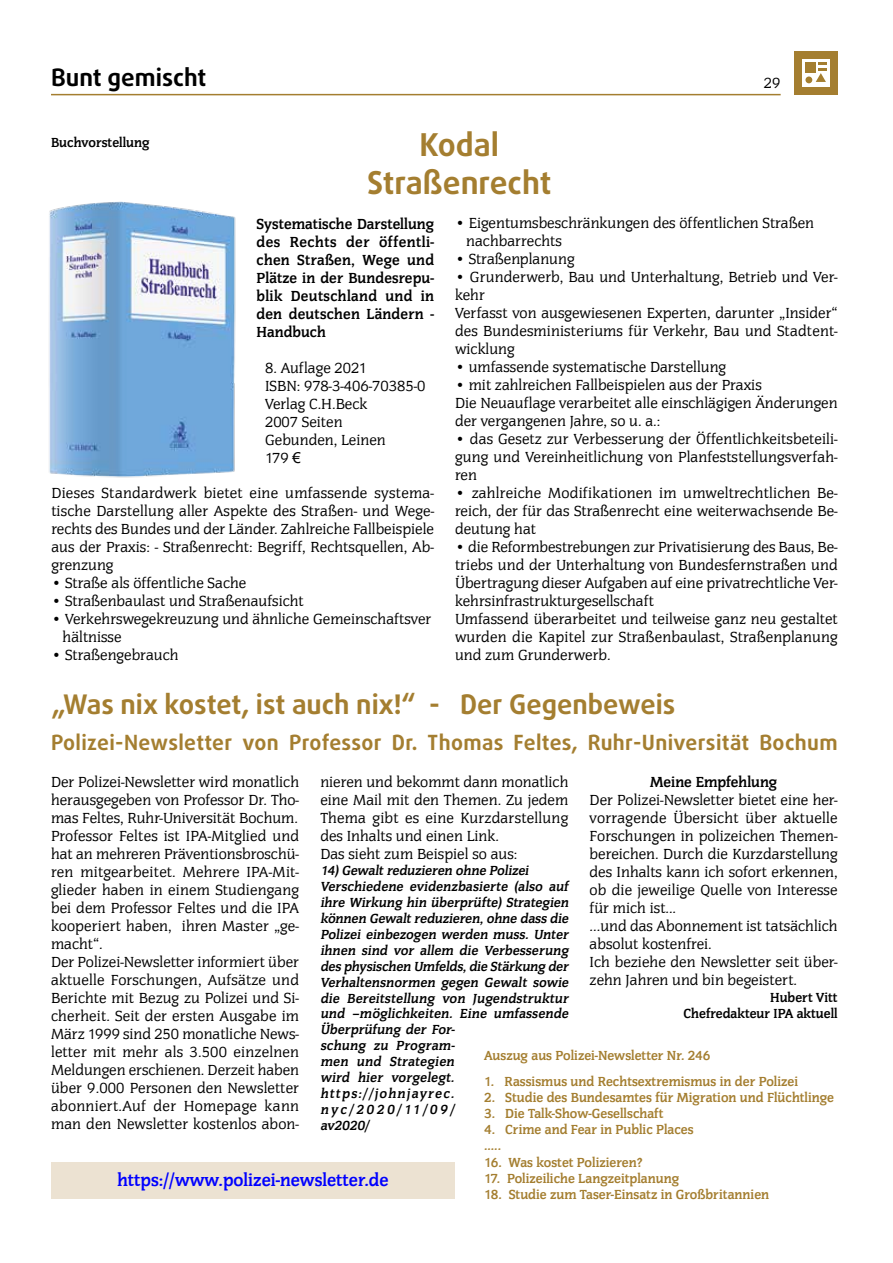
<style>
.page{position:relative;width:893px;height:1263px;background:#fff}
.page>*{position:absolute;margin:0;border:0;box-sizing:border-box;transform-origin:0 0}
.t1{font:700 31.5px/37.8px "Daxline Pro";color:#a47e30;text-align:center}
.t2{font:700 27px "Daxline Pro";color:#a47e30}
.t3{font:700 24px "Daxline Pro";color:#000}
.t4{font:700 21px "Daxline Pro";letter-spacing:.015em;color:#a47e30}
.t5{font:700 18px "Congress T";color:#00f}
.t6{font:15px/18px "Congress T";color:#000}
.t7{font:700 15px/18px "Congress T";letter-spacing:.015em;color:#000;text-align:justify}
.t8{font:700 13.5px/15.9px "Congress T";color:#000}
.t9{font:700 13.5px/16.2px "Congress T";color:#a47e30}
.s1{font-family:"Arial"}
</style>
<div class="page">
<div style="left:793px;top:51px;width:46px;height:45px;background:#a47e30"></div>
<div style="left:802px;top:59px;width:27px;height:28px;background:#fff"></div>
<div style="left:805px;top:63px;width:11px;height:10px;background:#a47e30"></div>
<div style="left:805px;top:77px;width:7px;height:6px;background:#a47e30;border-radius:50%"></div>
<svg style="left:816px;top:62px;width:11px;height:20px"></svg>
<hr style="left:51px;top:94px;width:730px;height:1px;background:#a47e30">
<img style="left:49px;top:201px;width:187px;height:277px">
<div style="left:51px;top:1163px;width:404px;height:36px;background:#ece2d2"></div>
<h3 class="t3" style="left:51px;top:61px;width:157px">Bunt gemischt</h3>
<p class="t6" style="left:764px;top:74px;width:18px">29</p>
<p class="t8" style="left:51px;top:135px;width:100px">Buchvorstellung</p>
<h1 class="t1" style="left:367px;top:126px;width:186px">Kodal<br>Straßenrecht</h1>
<p class="t7" style="left:257px;top:215px;width:179px">Systematische Darstellung des Rechts der öffentli&shy;chen Straßen, Wege und Plätze in der Bundesrepu&shy;blik Deutschland und in den deutschen Ländern - Handbuch</p>
<p class="t6" style="left:265px;top:359px;width:162px">8. Auflage 2021<br>ISBN: 978-3-406-70385-0<br>Verlag C.H.Beck<br>2007 Seiten<br>Gebunden, Leinen<br>179 <span class="s1">€</span></p>
<p class="t6" style="left:51px;top:484px;width:384px;text-align:justify">Dieses Standardwerk bietet eine umfassende systema&shy;tische Darstellung aller Aspekte des Straßen- und Wege&shy;rechts des Bundes und der Länder. Zahlreiche Fallbeispiele aus der Praxis: - Straßenrecht: Begriff, Rechtsquellen, Ab&shy;grenzung</p>
<p class="t6" style="left:51px;top:574px;width:197px">• Straße als öffentliche Sache</p>
<p class="t6" style="left:51px;top:592px;width:254px">• Straßenbaulast und Straßenaufsicht</p>
<p class="t6" style="left:63px;top:610px;width:370px;text-indent:-11px">• Verkehrswegekreuzung und ähnliche Gemeinschaftsver hältnisse</p>
<p class="t6" style="left:51px;top:646px;width:129px">• Straßengebrauch</p>
<p class="t6" style="left:466px;top:214px;width:349px;text-indent:-11px">• Eigentumsbeschränkungen des öffentlichen Straßen nachbarrechts</p>
<p class="t6" style="left:455px;top:250px;width:121px">• Straßenplanung</p>
<p class="t6" style="left:455px;top:268px;width:384px">• Grunderwerb, Bau und Unterhaltung, Betrieb und Ver&shy;kehr<br>Verfasst von ausgewiesenen Experten, darunter „Insider“ des Bundesministeriums für Verkehr, Bau und Stadtent&shy;wicklung</p>
<p class="t6" style="left:455px;top:358px;width:273px">• umfassende systematische Darstellung</p>
<p class="t6" style="left:455px;top:376px;width:384px">• mit zahlreichen Fallbeispielen aus der Praxis<br>Die Neuauflage verarbeitet alle einschlägigen Änderungen der vergangenen Jahre, so u. a.:</p>
<p class="t6" style="left:455px;top:430px;width:384px;text-align:justify">• das Gesetz zur Verbesserung der Öffentlichkeitsbeteili&shy;gung und Vereinheitlichung von Planfeststellungsverfah&shy;ren</p>
<p class="t6" style="left:455px;top:484px;width:384px;text-align:justify">• zahlreiche Modifikationen im umweltrechtlichen Be&shy;reich, der für das Straßenrecht eine weiterwachsende Be&shy;deutung hat</p>
<p class="t6" style="left:455px;top:538px;width:384px">• die Reformbestrebungen zur Privatisierung des Baus, Be&shy;triebs und der Unterhaltung von Bundesfernstraßen und Übertragung dieser Aufgaben auf eine privatrechtliche Ver&shy;kehrsinfrastrukturgesellschaft<br>Umfassend überarbeitet und teilweise ganz neu gestaltet wurden die Kapitel zur Straßenbaulast, Straßenplanung und zum Grunderwerb.</p>
<h2 class="t2" style="left:51px;top:687px;width:626px">„Was nix kostet, ist auch nix!“ - Der Gegenbeweis</h2>
<h3 class="t4" style="left:51px;top:729px;width:788px">Polizei-Newsletter von Professor Dr. Thomas Feltes, Ruhr-Universität Bochum</h3>
<p class="t7" style="left:650px;top:773px;width:129px">Meine Empfehlung</p>
<p class="t6" style="left:590px;top:791px;width:250px">Der Polizei-Newsletter bietet eine her&shy;vorragende Übersicht über aktuelle Forschungen in polizeichen Themen&shy;bereichen. Durch die Kurzdarstellung des Inhalts kann ich sofort erkennen, ob die jeweilige Quelle von Interesse für mich ist...<br>...und das Abonnement ist tatsächlich absolut kostenfrei.<br>Ich beziehe den Newsletter seit über&shy;zehn Jahren und bin begeistert.</p>
<p class="t8" style="left:684px;top:989px;width:156px;text-align:right">Hubert Vitt<br>Chefredakteur IPA aktuell</p>
<p class="t9" style="left:484px;top:1048px;width:228px">Auszug aus Polizei-Newsletter Nr. 246</p>
<p class="t9" style="left:484px;top:1073px;width:316px">1. Rassismus und Rechtsextremismus in der Polizei</p>
<p class="t9" style="left:484px;top:1089px;width:352px">2. Studie des Bundesamtes für Migration und Flüchtlinge</p>
<p class="t9" style="left:484px;top:1105px;width:181px">3. Die Talk-Show-Gesellschaft</p>
<p class="t9" style="left:484px;top:1121px;width:211px">4. Crime and Fear in Public Places .....</p>
<p class="t9" style="left:484px;top:1154px;width:160px">16. Was kostet Polizieren?</p>
<p class="t9" style="left:484px;top:1170px;width:197px">17. Polizeiliche Langzeitplanung</p>
<p class="t9" style="left:484px;top:1186px;width:287px">18. Studie zum Taser-Einsatz in Großbritannien</p>
<p class="t6" style="left:51px;top:773px;width:250px">Der Polizei-Newsletter wird monatlich herausgegeben von Professor Dr. Tho&shy;mas Feltes, Ruhr-Universität Bochum.<br>Professor Feltes ist IPA-Mitglied und hat an mehreren Präventionsbroschü&shy;ren mitgearbeitet. Mehrere IPA-Mit&shy;glieder haben in einem Studiengang bei dem Professor Feltes und die IPA kooperiert haben, ihren Master „ge&shy;macht“.<br>Der Polizei-Newsletter informiert über aktuelle Forschungen, Aufsätze und Berichte mit Bezug zu Polizei und Si&shy;cherheit. Seit der ersten Ausgabe im März 1999 sind 250 monatliche News&shy;letter mit mehr als 3.500 einzelnen Meldungen erschienen. Derzeit haben über 9.000 Personen den Newsletter abonniert.Auf der Homepage kann man den Newsletter kostenlos abon-</p>
<p class="t6" style="left:320px;top:773px;width:250px">nieren und bekommt dann monatlich eine Mail mit den Themen. Zu jedem<br>Thema gibt es eine Kurzdarstellung des Inhalts und einen Link.<br>Das sieht zum Beispiel so aus:</p>
<p class="t8" style="left:320px;top:863px;width:252px">14) Gewalt reduzieren ohne Polizei<br>Verschiedene evidenzbasierte (also auf ihre Wirkung hin überprüfte) Strategien können Gewalt reduzieren, ohne dass die<br>Polizei einbezogen werden muss. Unter ihnen sind vor allem die Verbesserung des physischen Umfelds,die Stärkung der<br>Verhaltensnormen gegen Gewalt sowie die Bereitstellung von Jugendstruktur und –möglichkeiten. Eine umfassende<br>Überprüfung der For-<br>schung zu Program-<br>men und Strategien<br>wird hier vorgelegt. https://johnjayrec.<br>nyc/2020/ 11/09/<br>av2020/</p>
<p class="t5" style="left:117px;top:1169px;width:273px">https://www.polizei-newsletter.de</p>
</div>
